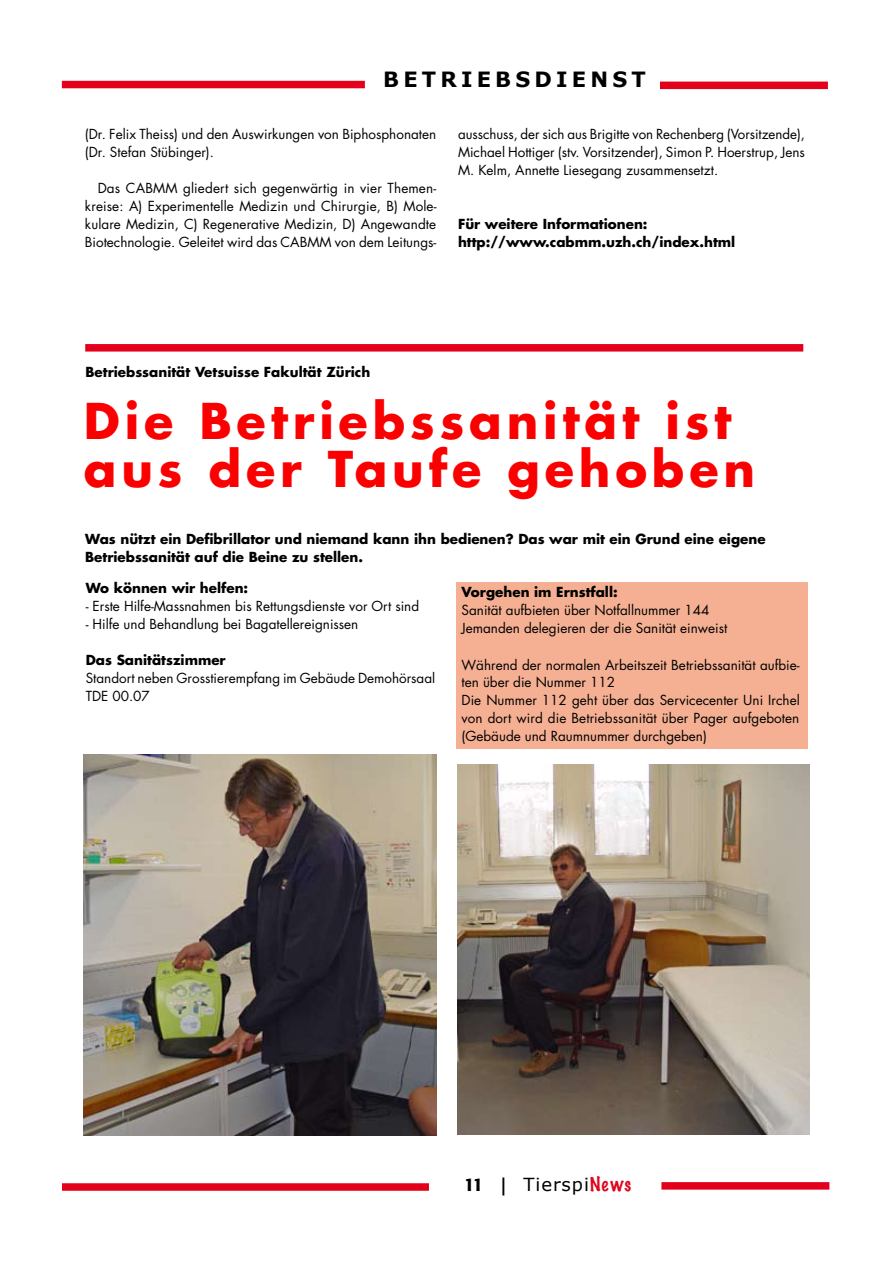
<style>
.page{position:relative;width:893px;height:1263px;background:#fff}
.page>*{position:absolute;margin:0;border:0;box-sizing:border-box;transform-origin:0 0}
.t1{font:700 48px/48px "Futura";letter-spacing:.1em;color:#fb0000}
.t2{font:700 21px "Verdana";letter-spacing:.2em;color:#000}
.t3{font:18px "Verdana";letter-spacing:.05em;color:#000}
.t4{font:13.5px/18px "Futura";color:#000}
.t5{font:700 13.5px/18px "Futura";color:#000}
.s1{font-family:"Formata BQ";font-weight:500}
.s2{font-family:"Marker Felt";font-weight:100;color:#e0041d}
</style>
<div class="page">
<div style="left:660px;top:82px;width:168px;height:7px;background:#e2001a"></div>
<div style="left:661px;top:1182px;width:168px;height:7px;background:#e2001a"></div>
<div style="left:62px;top:1183px;width:367px;height:8px;background:#e2001a"></div>
<div style="left:62px;top:81px;width:303px;height:7px;background:#e2001a"></div>
<div style="left:456px;top:583px;width:352px;height:166px;background:#f5b093"></div>
<img style="left:457px;top:765px;width:353px;height:370px">
<img style="left:84px;top:754px;width:353px;height:381px">
<div style="left:85px;top:344px;width:718px;height:8px;background:#e2001a"></div>
<h2 class="t2" style="left:383px;top:66px;width:264px">BETRIEBSDIENST</h2>
<p class="t4" style="left:85px;top:124px;width:353px">(Dr. Felix Theiss) und den Auswirkungen von Biphosphonaten (Dr. Stefan Stübinger).</p>
<p class="t4" style="left:85px;top:178px;width:353px;text-align:justify;text-indent:13px">Das CABMM gliedert sich gegenwärtig in vier Themen&shy;kreise: A) Experimentelle Medizin und Chirurgie, B) Mole&shy;kulare Medizin, C) Regenerative Medizin, D) Angewandte Biotechnologie. Geleitet wird das CABMM von dem Leitungs-</p>
<p class="t4" style="left:458px;top:125px;width:348px;text-align:justify">ausschuss, der sich aus Brigitte von Rechenberg (Vorsitzende), Michael Hottiger (stv. Vorsitzender), Simon P. Hoerstrup, Jens M. Kelm, Annette Liesegang zusammensetzt.</p>
<p class="t5" style="left:458px;top:215px;width:279px">Für weitere Informationen: http://www.cabmm.uzh.ch/index.html</p>
<p class="t5" style="left:86px;top:362px;width:286px">Betriebssanität Vetsuisse Fakultät Zürich</p>
<h1 class="t1" style="left:84px;top:396px;width:673px">Die Betriebssanität ist aus der Taufe gehoben</h1>
<p class="t5" style="left:85px;top:529px;width:682px">Was nützt ein Defibrillator und niemand kann ihn bedienen? Das war mit ein Grund eine eigene<br>Betriebssanität auf die Beine zu stellen.</p>
<p class="t5" style="left:86px;top:579px;width:164px">Wo können wir helfen:</p>
<p class="t4" style="left:86px;top:597px;width:335px">- Erste Hilfe-Massnahmen bis Rettungsdienste vor Ort sind</p>
<p class="t4" style="left:86px;top:615px;width:274px">- Hilfe und Behandlung bei Bagatellereignissen</p>
<p class="t5" style="left:86px;top:651px;width:141px">Das Sanitätszimmer</p>
<p class="t4" style="left:86px;top:669px;width:351px">Standort neben Grosstierempfang im Gebäude Demohörsaal<br>TDE 00.07</p>
<p class="t5" style="left:462px;top:583px;width:158px">Vorgehen im Ernstfall:</p>
<p class="t4" style="left:462px;top:601px;width:267px">Sanität aufbieten über Notfallnummer 144<br>Jemanden delegieren der die Sanität einweist</p>
<p class="t4" style="left:462px;top:655px;width:340px">Während der normalen Arbeitszeit Betriebssanität aufbie&shy;ten über die Nummer 112<br>Die Nummer 112 geht über das Servicecenter Uni Irchel von dort wird die Betriebssanität über Pager aufgeboten (Gebäude und Raumnummer durchgeben)</p>
<h3 class="t3" style="left:464px;top:1173px;width:169px"><span class="s1">11 |</span> Tierspi<span class="s2">News</span></h3>
</div>
